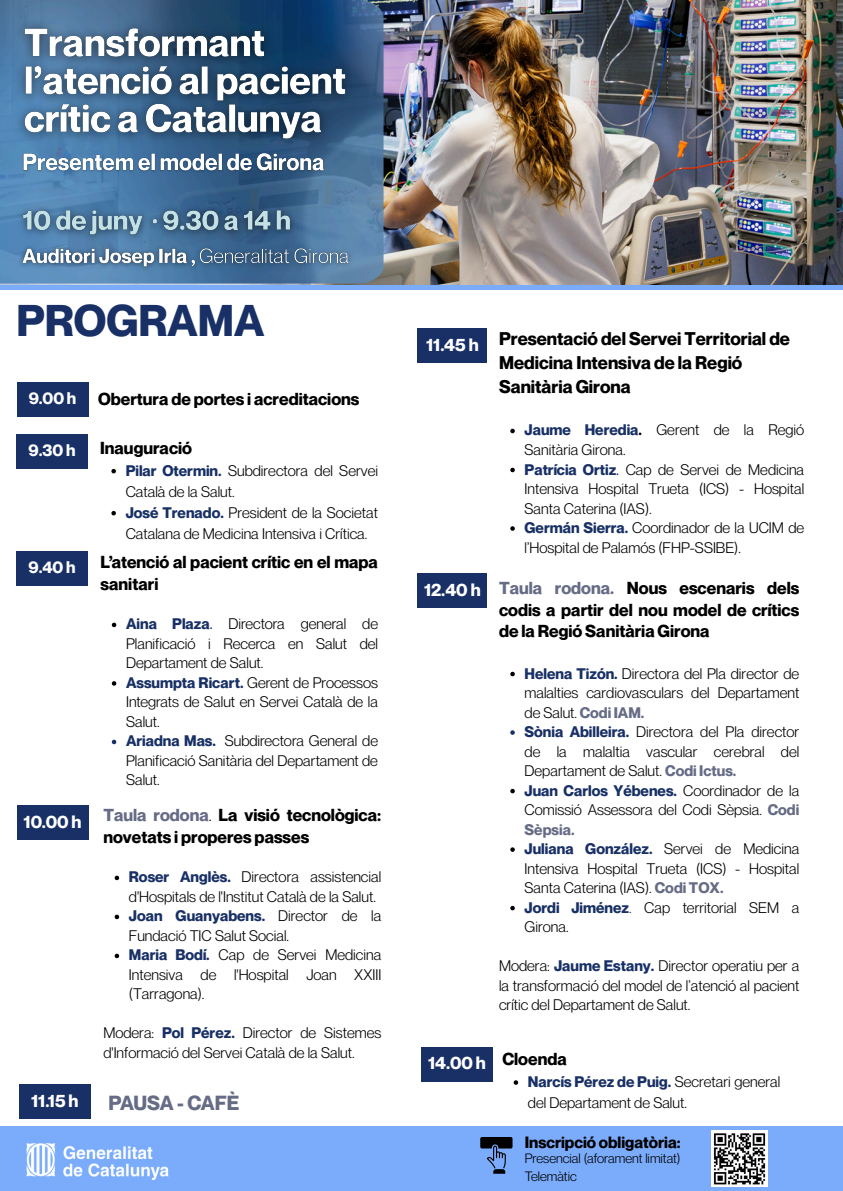
<style>
.page{position:relative;width:843px;height:1191px;background:#fff}
.page>*{position:absolute;margin:0;border:0;box-sizing:border-box;transform-origin:0 0}
.t1{font:700 43.4px "Neue Montreal";color:#183066}
.t2{font:700 20px "Neue Montreal";letter-spacing:-.015em;color:#666c86}
.t3{font:700 18px/24px "Neue Montreal";color:#000}
.t4{font:700 17.5px "Neue Montreal";color:#fff}
.t5{font:700 17px/21.7px "Neue Montreal";color:#000}
.t6{font:700 16.5px "Neue Montreal";color:#fff}
.t7{font:700 16px "Neue Montreal";color:#000}
.t8{font:15px/19.5px "Neue Montreal";color:#000}
.t9{font:13.3px/18.5px "Neue Montreal";color:#000}
.s1{font-weight:700;color:#183066}
.s2{font-weight:500;color:#183066}
.s3{color:#666c86}
.s4{font-weight:400}
.s5{font-weight:700}
.s6{font-weight:700;color:#666c86}
.s7{color:#183066}
</style>
<div class="page">
<svg style="left:0;top:284px;width:842px;height:5px;background:#81a8e9"></svg>
<img style="left:0;top:0;width:842px;height:284px">
<img style="left:0;top:0;width:383px;height:283px">
<img style="left:8px;top:13px;width:354px;height:143px">
<img style="left:20px;top:148px;width:309px;height:28px">
<img style="left:11px;top:198px;width:292px;height:50px">
<img style="left:14px;top:240px;width:345px;height:37px">
<svg style="left:510px;top:428px;width:4px;height:5px"></svg>
<svg style="left:510px;top:467px;width:4px;height:5px"></svg>
<svg style="left:510px;top:526px;width:4px;height:4px"></svg>
<div style="left:0;top:1126px;width:842px;height:64px;background:#7bacfc"></div>
<svg style="left:480px;top:1137px;width:32px;height:36px"></svg>
<img style="left:26px;top:1143px;width:143px;height:36px">
<svg style="left:115px;top:875px;width:4px;height:5px"></svg>
<svg style="left:115px;top:914px;width:4px;height:5px"></svg>
<svg style="left:115px;top:953px;width:4px;height:5px"></svg>
<svg style="left:111px;top:469px;width:5px;height:4px"></svg>
<svg style="left:111px;top:511px;width:5px;height:4px"></svg>
<svg style="left:112px;top:622px;width:4px;height:5px"></svg>
<svg style="left:112px;top:681px;width:4px;height:4px"></svg>
<svg style="left:112px;top:739px;width:4px;height:5px"></svg>
<svg style="left:510px;top:671px;width:4px;height:5px"></svg>
<svg style="left:510px;top:730px;width:4px;height:4px"></svg>
<svg style="left:510px;top:788px;width:4px;height:5px"></svg>
<svg style="left:510px;top:847px;width:4px;height:4px"></svg>
<svg style="left:510px;top:905px;width:4px;height:5px"></svg>
<div style="left:17px;top:382px;width:71px;height:34px;background:#183066"></div>
<div style="left:16px;top:434px;width:72px;height:34px;background:#183066"></div>
<div style="left:16px;top:551px;width:72px;height:34px;background:#183066"></div>
<div style="left:17px;top:805px;width:71px;height:34px;background:#183066"></div>
<div style="left:19px;top:1083px;width:72px;height:35px;background:#183066"></div>
<div style="left:418px;top:328px;width:69px;height:34px;background:#183066"></div>
<div style="left:418px;top:573px;width:68px;height:34px;background:#183066"></div>
<div style="left:421px;top:1046px;width:71px;height:34px;background:#183066"></div>
<img style="left:711px;top:1130px;width:56px;height:56px">
<svg style="left:513px;top:1080px;width:5px;height:4px"></svg>
<h1 class="t1" style="left:16px;top:294px;width:249px">PROGRAMA</h1>
<p class="t6" style="left:29px;top:388px;width:49px">9.00 h</p>
<p class="t6" style="left:29px;top:439px;width:48px">9.30 h</p>
<p class="t6" style="left:29px;top:557px;width:49px">9.40 h</p>
<p class="t4" style="left:24px;top:810px;width:59px">10.00 h</p>
<p class="t4" style="left:31px;top:1089px;width:49px">11.15 h</p>
<p class="t5" style="left:98px;top:388px;width:263px">Obertura de portes i acreditacions</p>
<p class="t5" style="left:100px;top:436px;width:93px">Inauguració</p>
<p class="t8" style="left:126px;top:459px;width:254px;line-height:21px"><span class="s1">Pilar Otermin.</span> Subdirectora del Servei Català de la Salut.<br><span class="s1">José Trenado.</span> President de la Societat Catalana de Medicina Intensiva i Crítica.</p>
<p class="t5" style="left:100px;top:550px;width:279px">L’atenció al pacient crític en el mapa sanitari</p>
<p class="t8" style="left:126px;top:614px;width:253px"><span class="s1">Aina Plaza</span><span class="s2">.</span> Directora general de<br>Planificació i Recerca en Salut del<br>Departament de Salut.<br><span class="s1">Assumpta Ricart.</span> Gerent de Processos<br>Integrats de Salut en Servei Català de la<br>Salut.<br><span class="s1">Ariadna Mas.</span> Subdirectora General de<br>Planificació Sanitària del Departament de<br>Salut.</p>
<p class="t5" style="left:103px;top:803px;width:279px"><span class="s3">Taula rodona</span><span class="s4">.</span> La visió tecnològica: novetats i properes passes</p>
<p class="t8" style="left:129px;top:867px;width:254px"><span class="s1">Roser Anglès.</span> Directora assistencial d'Hospitals de l'Institut Català de la Salut.<br><span class="s1">Joan Guanyabens.</span> Director de la<br>Fundació TIC Salut Social.<br><span class="s1">Maria Bodí.</span> Cap de Servei Medicina<br>Intensiva de l'Hospital Joan XXIII (Tarragona).</p>
<p class="t8" style="left:103px;top:1022px;width:279px">Modera: <span class="s1">Pol Pérez.</span> Director de Sistemes d'Informació del Servei Català de la Salut.</p>
<h2 class="t2" style="left:108px;top:1090px;width:132px">PAUSA - CAFÈ</h2>
<p class="t4" style="left:426px;top:334px;width:54px">11.45 h</p>
<p class="t4" style="left:424px;top:579px;width:58px">12.40 h</p>
<p class="t3" style="left:499px;top:327px;width:292px">Presentació del Servei Territorial de<br>Medicina Intensiva de la Regió<br>Sanitària Girona</p>
<p class="t8" style="left:524px;top:420px;width:281px"><span class="s1">Jaume Heredia</span><span class="s5">.</span> Gerent de la Regió Sanitària Girona.<br><span class="s1">Patrícia Ortiz</span><span class="s2">.</span> Cap de Servei de Medicina Intensiva Hospital Trueta (ICS) - Hospital Santa Caterina (IAS).<br><span class="s1">Germán Sierra.</span> Coordinador de la UCIM de l’Hospital de Palamós (FHP-SSIBE).</p>
<p class="t5" style="left:499px;top:576px;width:301px;text-align:justify"><span class="s3">Taula rodona.</span> Nous escenaris dels codis a partir del nou model de crítics de la Regió Sanitària Girona</p>
<p class="t8" style="left:524px;top:663px;width:276px"><span class="s1">Helena Tizón.</span> Directora del Pla director de malalties cardiovasculars del Departament de Salut. <span class="s6">Codi IAM.<br></span><span class="s1">Sònia Abilleira.</span> Directora del Pla director de la malaltia vascular cerebral del Departament de Salut. <span class="s6">Codi Ictus.<br></span><span class="s1">Juan Carlos Yébenes.</span> Coordinador de la Comissió Assessora del Codi Sèpsia. <span class="s6">Codi Sèpsia.<br></span><span class="s1">Juliana González.</span> Servei de Medicina Intensiva Hospital Trueta (ICS) - Hospital Santa Caterina (IAS). <span class="s6">Codi TOX.<br></span><span class="s1">Jordi Jiménez</span><span class="s7">.</span> Cap territorial SEM a Girona.</p>
<p class="t8" style="left:499px;top:955px;width:301px;text-align:justify">Modera: <span class="s1">Jaume Estany.</span> Director operatiu per a la transformació del model de l’atenció al pacient crític del Departament de Salut.</p>
<p class="t4" style="left:428px;top:1052px;width:59px">14.00 h</p>
<p class="t5" style="left:502px;top:1047px;width:66px">Cloenda</p>
<p class="t8" style="left:527px;top:1070px;width:254px;line-height:21px"><span class="s1">Narcís Pérez de Puig.</span> Secretari general del Departament de Salut.</p>
<p class="t7" style="left:524px;top:1132px;width:157px">Inscripció obligatòria:</p>
<p class="t9" style="left:524px;top:1148px;width:157px">Presencial (aforament limitat)<br>Telemàtic</p>
</div>
